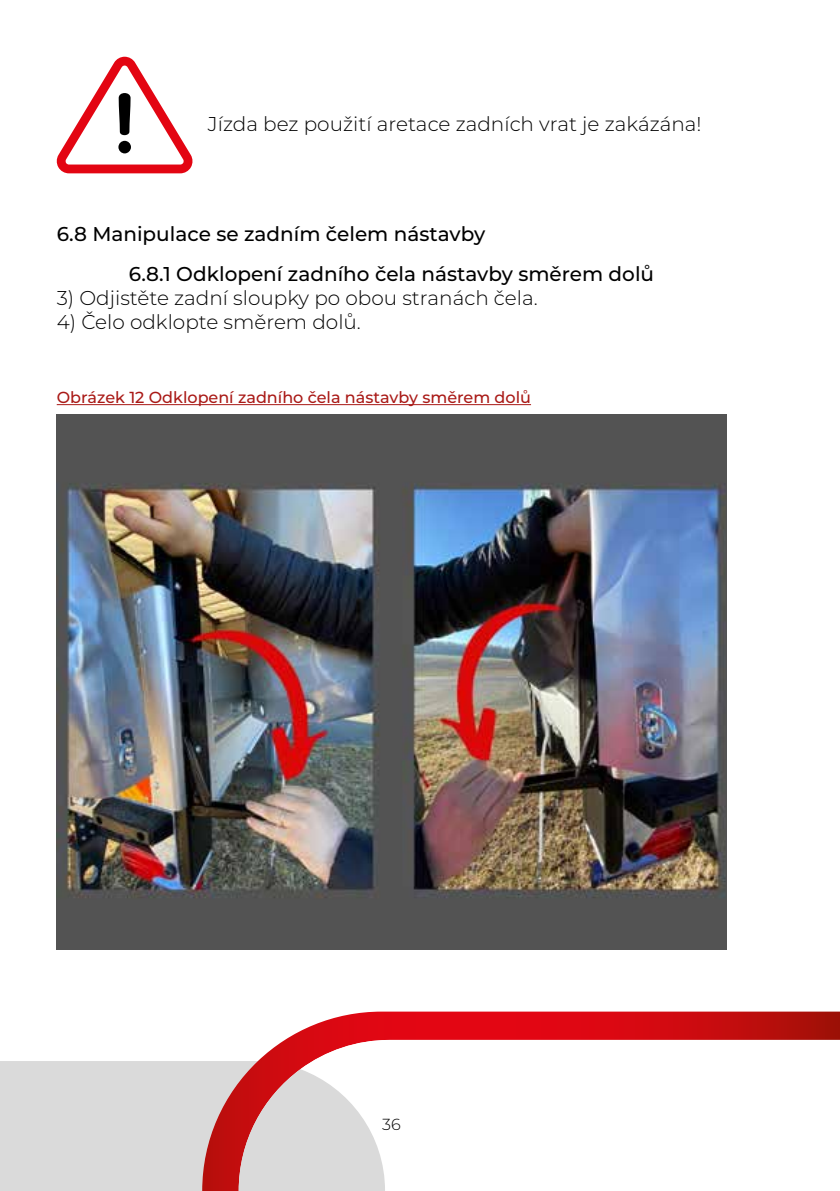
<style>
.page{position:relative;width:840px;height:1191px;background:#fff}
.page>*{position:absolute;margin:0;border:0;box-sizing:border-box;transform-origin:0 0}
.t1{font:300 20px "Montserrat";color:#000}
.t2{font:500 20px/40px "Montserrat";color:#000}
.t3{font:500 16px "Montserrat";color:#a91916}
.t4{font:300 16px "Montserrat";color:#000}
</style>
<div class="page">
<svg style="left:258px;top:1011px;width:581px;height:50px;background:#d8292f"></svg>
<svg style="left:300px;top:1040px;width:539px;height:21px"></svg>
<svg style="left:0;top:1061px;width:385px;height:130px;background:#dac6c7"></svg>
<svg style="left:56px;top:57px;width:137px;height:116px"></svg>
<div style="left:118px;top:141px;width:13px;height:12px;background:#000;border-radius:50%"></div>
<hr style="left:57px;top:404px;width:473px;height:1px;background:#a91916">
<img style="left:57px;top:414px;width:669px;height:535px">
<p class="t1" style="left:208px;top:111px;width:495px">Jízda bez použití aretace zadních vrat je zakázána!</p>
<p class="t2" style="left:129px;top:213px;width:526px;text-indent:-72px">6.8 Manipulace se zadním čelem nástavby<br>6.8.1 Odklopení zadního čela nástavby směrem dolů</p>
<p class="t1" style="left:57px;top:284px;width:482px">3) Odjistěte zadní sloupky po obou stranách čela.</p>
<p class="t1" style="left:57px;top:308px;width:305px">4) Čelo odklopte směrem dolů.</p>
<p class="t3" style="left:57px;top:386px;width:475px">Obrázek 12 Odklopení zadního čela nástavby směrem dolů</p>
<p class="t4" style="left:382px;top:1114px;width:20px">36</p>
</div>
